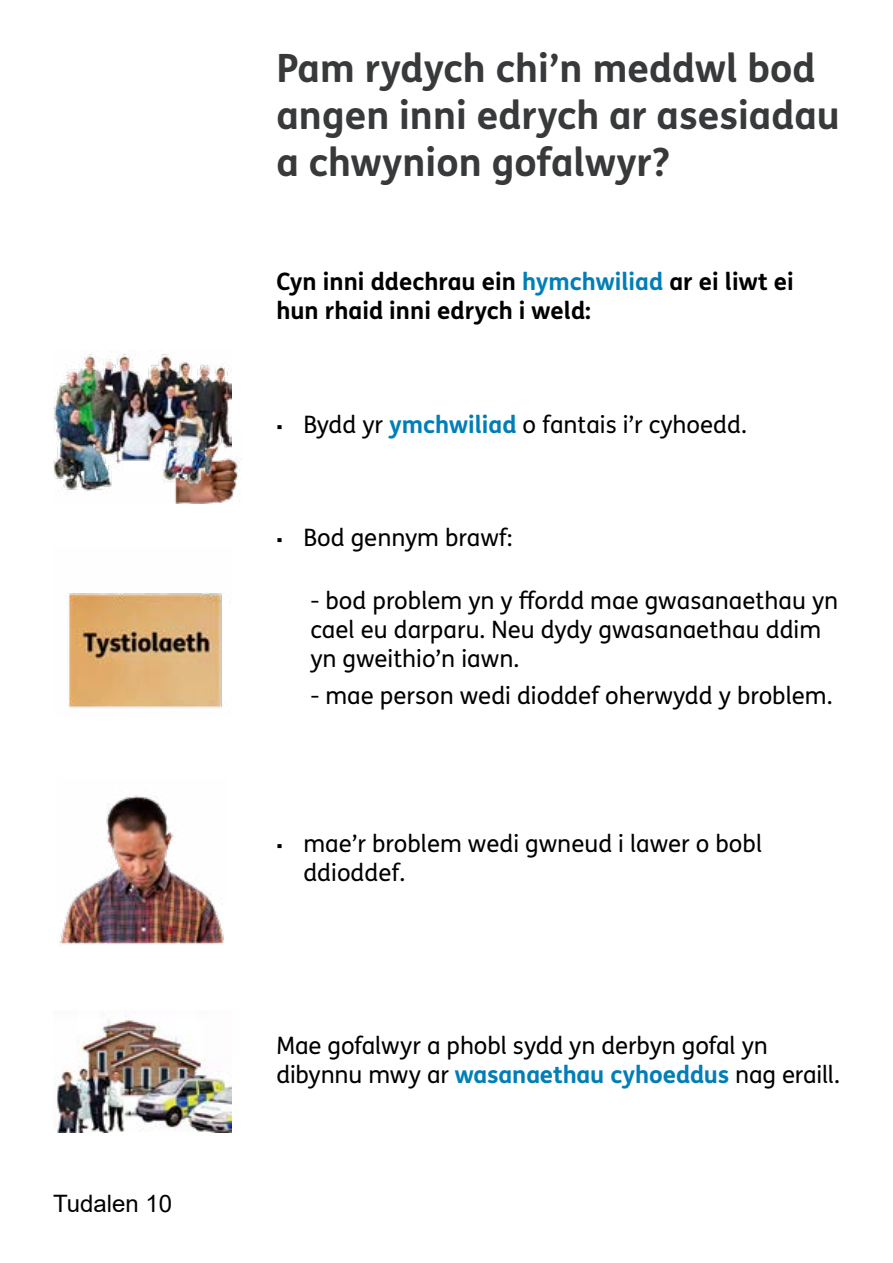
<style>
.page{position:relative;width:893px;height:1263px;background:#fff}
.page>*{position:absolute;margin:0;border:0;box-sizing:border-box;transform-origin:0 0}
.t1{font:700 39px/46.8px "FS Me Pro";color:#38393a}
.Bodytext{font:24px/28.8px "FS Me Pro";color:#000}
.Bodytext-2{font:700 24px/28.8px "FS Me Pro";color:#000}
.t2{font:24px "Arial";color:#000}
.s1{color:#007eb7}
.s2{font-family:"Verdana";font-size:18px}
.s3{font-weight:700;color:#007eb7}
</style>
<div class="page">
<img style="left:68px;top:593px;width:155px;height:115px">
<img style="left:59px;top:795px;width:165px;height:151px">
<img style="left:53px;top:1011px;width:179px;height:121px">
<img style="left:175px;top:459px;width:66px;height:44px">
<img style="left:53px;top:354px;width:179px;height:148px">
<p class="t2" style="left:53px;top:1187px;width:121px">Tudalen 10</p>
<h2 class="t1" style="left:276px;top:43px;width:565px">Pam rydych chi’n meddwl bod angen inni edrych ar asesiadau a chwynion gofalwyr?</h2>
<p class="Bodytext-2" style="left:276px;top:266px;width:519px">Cyn inni ddechrau ein <span class="s1">hymchwiliad</span> ar ei liwt ei hun rhaid inni edrych i weld:</p>
<p class="Bodytext" style="left:276px;top:409px;width:472px"><span class="s2">▪</span> Bydd yr <span class="s3">ymchwiliad</span> o fantais i’r cyhoedd.</p>
<p class="Bodytext" style="left:276px;top:523px;width:238px"><span class="s2">▪</span> Bod gennym brawf:</p>
<p class="Bodytext" style="left:310px;top:586px;width:529px">- bod problem yn y ffordd mae gwasanaethau yn cael eu darparu. Neu dydy gwasanaethau ddim yn gweithio’n iawn.</p>
<p class="Bodytext" style="left:310px;top:681px;width:524px">- mae person wedi dioddef oherwydd y broblem.</p>
<p class="Bodytext" style="left:303px;top:829px;width:460px;text-indent:-27px"><span class="s2">▪</span> mae’r broblem wedi gwneud i lawer o bobl ddioddef.</p>
<p class="Bodytext" style="left:276px;top:1031px;width:565px">Mae gofalwyr a phobl sydd yn derbyn gofal yn dibynnu mwy ar <span class="s3">wasanaethau cyhoeddus</span> nag eraill.</p>
</div>
